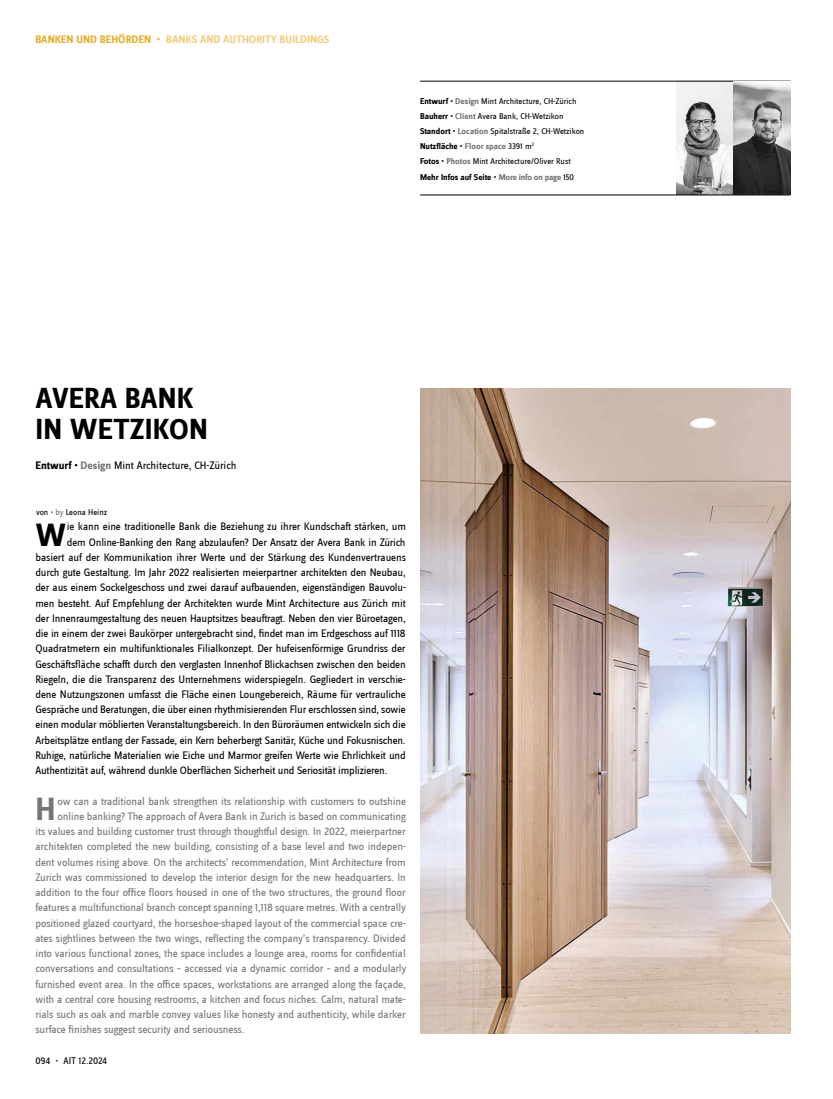
<style>
.page{position:relative;width:833px;height:1099px;background:#fff}
.page>*{position:absolute;margin:0;border:0;box-sizing:border-box;transform-origin:0 0}
.t1{font:700 33.25px "Zine Sans Dis";color:#000}
.t2{font:700 33.25px "Zine Sans Dis";color:#757574}
.t3{font:700 30px/30.5px "Zine Sans Dis";letter-spacing:.005em;color:#000}
.t4{font:11.25px "Zine Sans Dis";letter-spacing:-.02em;color:#000}
.t5{font:11.25px "Zine Sans Dis";letter-spacing:-.01em;color:#757574}
.t6{font:700 11.25px "Zine Sans Dis";color:#f4cd7b}
.t7{font:11.25px "Zine Sans Dis";color:#000}
.t8{font:10px "Zine Sans Dis";letter-spacing:-.005em;color:#000}
.t9{font:8.75px/15.2px "Zine Sans Dis";color:#000}
.s1{color:#e7af29}
.s2{font-weight:700}
.s3{font-weight:700;color:#757574}
.s4{color:#757574}
</style>
<div class="page">
<img style="left:676px;top:82px;width:57px;height:112px">
<hr style="left:420px;top:194px;width:370px;height:1px;background:#000">
<hr style="left:420px;top:81px;width:370px;height:1px;background:#000">
<img style="left:420px;top:388px;width:370px;height:645px">
<svg style="left:733px;top:82px;width:57px;height:113px;background:#717171"></svg>
<p class="t6" style="left:35px;top:33px;width:296px"><span class="s1">BANKEN UND BEHÖRDEN •</span> BANKS AND AUTHORITY BUILDINGS</p>
<p class="t9" style="left:420px;top:93px;width:166px"><span class="s2">Entwurf •</span> <span class="s3">Design</span> Mint Architecture, CH-Zürich <span class="s2">Bauherr •</span> <span class="s3">Client</span> Avera Bank, CH-Wetzikon <span class="s2">Standort •</span> <span class="s3">Location</span> Spitalstraße 2, CH-Wetzikon <span class="s2">Nutzfläche •</span> <span class="s3">Floor space</span> 3391 m<sup>2<br></sup><span class="s2">Fotos •</span> <span class="s3">Photos</span> Mint Architecture/Oliver Rust <span class="s2">Mehr Infos auf Seite •</span> <span class="s3">More info on page</span> 150</p>
<h2 class="t3" style="left:35px;top:385px;width:174px">AVERA BANK<br>IN WETZIKON</h2>
<p class="t7" style="left:35px;top:460px;width:203px"><span class="s2">Entwurf •</span> <span class="s3">Design</span> Mint Architecture, CH-Zürich</p>
<p class="t9" style="left:36px;top:505px;width:73px">von • <span class="s4">by</span> Leona Heinz</p>
<p class="t4" style="left:67px;top:521px;width:340px">ie kann eine traditionelle Bank die Beziehung zu ihrer Kundschaft stärken, um</p>
<p class="t4" style="left:67px;top:536px;width:340px">dem Online-Banking den Rang abzulaufen? Der Ansatz der Avera Bank in Zürich</p>
<p class="t4" style="left:35px;top:552px;width:372px">basiert auf der Kommunikation ihrer Werte und der Stärkung des Kundenvertrauens</p>
<p class="t4" style="left:35px;top:567px;width:372px">durch gute Gestaltung. Im Jahr 2022 realisierten meierpartner architekten den Neubau,</p>
<p class="t4" style="left:35px;top:582px;width:372px">der aus einem Sockelgeschoss und zwei darauf aufbauenden, eigenständigen Bauvolu-</p>
<p class="t4" style="left:35px;top:597px;width:372px">men besteht. Auf Empfehlung der Architekten wurde Mint Architecture aus Zürich mit</p>
<p class="t4" style="left:35px;top:612px;width:372px">der Innenraumgestaltung des neuen Hauptsitzes beauftragt. Neben den vier Büroetagen,</p>
<p class="t4" style="left:35px;top:628px;width:372px">die in einem der zwei Baukörper untergebracht sind, findet man im Erdgeschoss auf 1118</p>
<p class="t4" style="left:35px;top:643px;width:372px">Quadratmetern ein multifunktionales Filialkonzept. Der hufeisenförmige Grundriss der</p>
<p class="t4" style="left:35px;top:658px;width:372px">Geschäftsfläche schafft durch den verglasten Innenhof Blickachsen zwischen den beiden</p>
<p class="t4" style="left:35px;top:673px;width:372px">Riegeln, die die Transparenz des Unternehmens widerspiegeln. Gegliedert in verschie-</p>
<p class="t4" style="left:35px;top:689px;width:372px">dene Nutzungszonen umfasst die Fläche einen Loungebereich, Räume für vertrauliche</p>
<p class="t4" style="left:35px;top:704px;width:372px">Gespräche und Beratungen, die über einen rhythmisierenden Flur erschlossen sind, sowie</p>
<p class="t4" style="left:35px;top:719px;width:372px">einen modular möblierten Veranstaltungsbereich. In den Büroräumen entwickeln sich die</p>
<p class="t4" style="left:35px;top:734px;width:372px">Arbeitsplätze entlang der Fassade, ein Kern beherbergt Sanitär, Küche und Fokusnischen.</p>
<p class="t4" style="left:35px;top:750px;width:372px">Ruhige, natürliche Materialien wie Eiche und Marmor greifen Werte wie Ehrlichkeit und</p>
<p class="t4" style="left:35px;top:765px;width:353px">Authentizität auf, während dunkle Oberflächen Sicherheit und Seriosität implizieren.</p>
<p class="t5" style="left:58px;top:795px;width:350px">ow can a traditional bank strengthen its relationship with customers to outshine</p>
<p class="t5" style="left:58px;top:810px;width:350px">online banking? The approach of Avera Bank in Zurich is based on communicating</p>
<p class="t5" style="left:35px;top:826px;width:372px">its values and building customer trust through thoughtful design. In 2022, meierpartner</p>
<p class="t5" style="left:35px;top:841px;width:372px">architekten completed the new building, consisting of a base level and two indepen-</p>
<p class="t5" style="left:35px;top:856px;width:372px">dent volumes rising above. On the architects’ recommendation, Mint Architecture from</p>
<p class="t5" style="left:35px;top:871px;width:372px">Zurich was commissioned to develop the interior design for the new headquarters. In</p>
<p class="t5" style="left:35px;top:887px;width:372px">addition to the four office floors housed in one of the two structures, the ground floor</p>
<p class="t5" style="left:35px;top:902px;width:372px">features a multifunctional branch concept spanning 1,118 square metres. With a centrally</p>
<p class="t5" style="left:35px;top:917px;width:372px">positioned glazed courtyard, the horseshoe-shaped layout of the commercial space cre-</p>
<p class="t5" style="left:35px;top:932px;width:372px">ates sightlines between the two wings, reflecting the company’s transparency. Divided</p>
<p class="t5" style="left:35px;top:948px;width:372px">into various functional zones, the space includes a lounge area, rooms for confidential</p>
<p class="t5" style="left:35px;top:963px;width:372px">conversations and consultations – accessed via a dynamic corridor – and a modularly</p>
<p class="t5" style="left:35px;top:978px;width:372px">furnished event area. In the office spaces, workstations are arranged along the façade,</p>
<p class="t5" style="left:35px;top:993px;width:372px">with a central core housing restrooms, a kitchen and focus niches. Calm, natural mate-</p>
<p class="t5" style="left:35px;top:1009px;width:372px">rials such as oak and marble convey values like honesty and authenticity, while darker</p>
<p class="t5" style="left:35px;top:1024px;width:210px">surface finishes suggest security and seriousness.</p>
<h1 class="t1" style="left:35px;top:517px;width:32px">W</h1>
<h1 class="t2" style="left:35px;top:792px;width:22px">H</h1>
<p class="t8" style="left:35px;top:1055px;width:73px">094 • AIT 12.2024</p>
</div>
